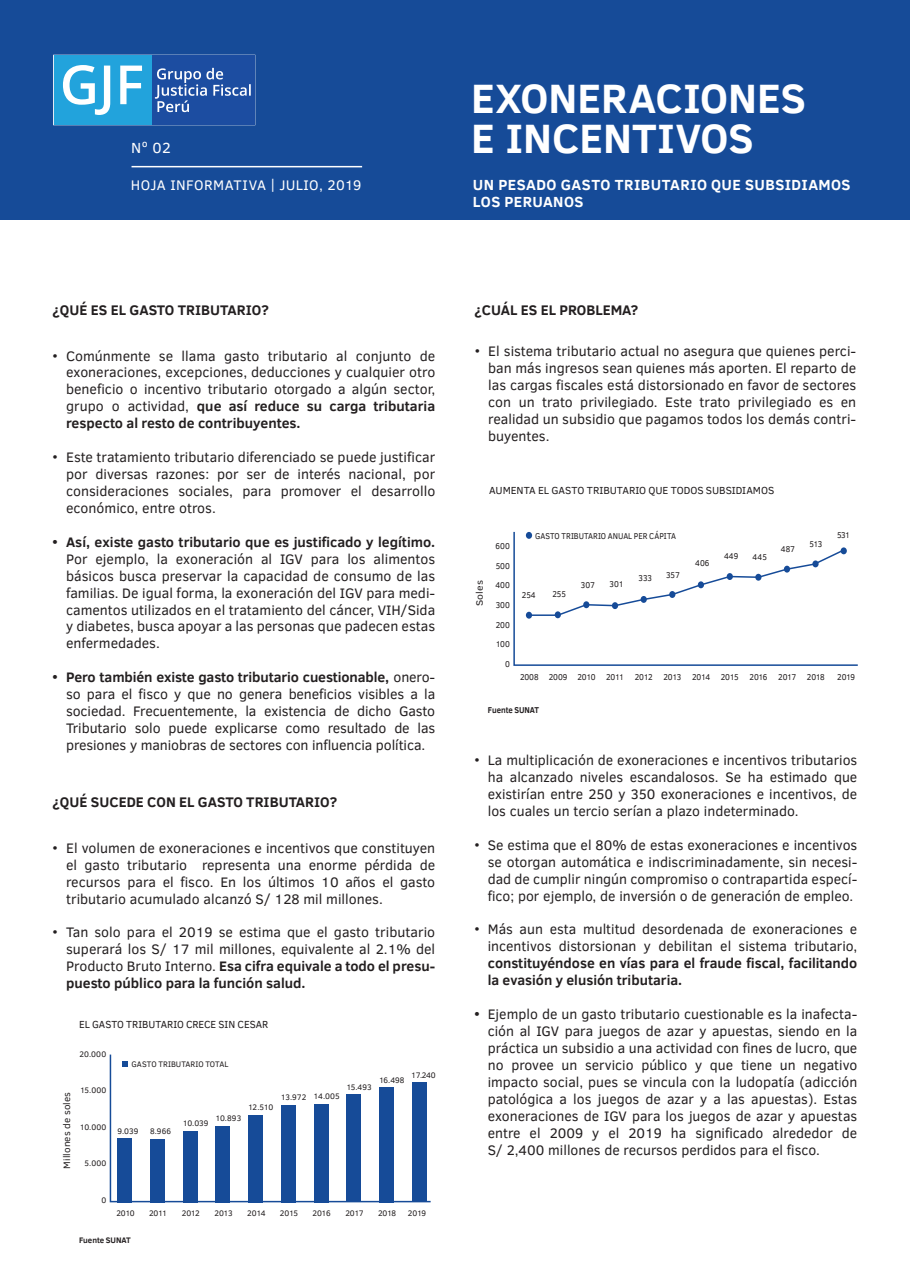
<style>
.page{position:relative;width:910px;height:1281px;background:#fff}
.page>*{position:absolute;margin:0;border:0;box-sizing:border-box;transform-origin:0 0}
.t1{font:700 42px/40.5px "Clear Sans";color:#fff}
.t2{font:700 15px/16.5px "Clear Sans";letter-spacing:.025em;color:#fff}
.t3{font:15px "Clear Sans";color:#fff}
.t4{font:700 14.25px "Clear Sans";color:#231f20}
.t5{font:14.25px "Clear Sans";letter-spacing:.025em;color:#fff}
.t6{font:14.1px/17px "Clear Sans";color:#231f20;text-align:justify}
.t7{font:700 14.1px/17px "Clear Sans";color:#231f20}
.t8{font:10.5px "Clear Sans";letter-spacing:-.005em;color:#231f20}
.t9{font:9.6px "Clear Sans";letter-spacing:.015em;color:#231f20}
.t10{font:9.45px "Clear Sans";letter-spacing:.015em;color:#231f20;scale:1.11 1}
.t11{font:8.7px "Clear Sans";letter-spacing:-.01em;color:#231f20;scale:.9 1}
.t12{font:8.7px "Clear Sans";letter-spacing:-.035em;color:#231f20;scale:.9 1}
.t13{font:700 8.7px "Clear Sans";color:#231f20;scale:.9 1}
.t14{font:8.25px "Clear Sans";letter-spacing:-.01em;color:#231f20}
.t15{font:700 8.25px "Clear Sans";color:#231f20}
.s1{font-family:"Atlas Grotesk"}
.s2{font-weight:700}
</style>
<div class="page">
<div style="left:0;top:0;width:910px;height:219px;background:#164b98"></div>
<hr style="left:132px;top:166px;width:230px;height:1px;background:#fff">
<div style="left:151px;top:55px;width:104px;height:69px;background:#1c4da1"></div>
<svg style="left:155px;top:68px;width:96px;height:44px"></svg>
<div style="left:54px;top:55px;width:97px;height:69px;background:#22a3dc"></div>
<svg style="left:63px;top:65px;width:79px;height:50px"></svg>
<svg style="left:109px;top:1054px;width:322px;height:148px"></svg>
<svg style="left:122px;top:1061px;width:5px;height:5px"></svg>
<div style="left:117px;top:1137px;width:15px;height:65px;background:#164b98"></div>
<div style="left:183px;top:1130px;width:15px;height:72px;background:#164b98"></div>
<div style="left:216px;top:1125px;width:14px;height:77px;background:#164b98"></div>
<div style="left:248px;top:1114px;width:15px;height:88px;background:#164b98"></div>
<div style="left:281px;top:1104px;width:15px;height:98px;background:#164b98"></div>
<div style="left:314px;top:1103px;width:14px;height:99px;background:#164b98"></div>
<div style="left:346px;top:1094px;width:15px;height:108px;background:#164b98"></div>
<div style="left:379px;top:1086px;width:15px;height:116px;background:#164b98"></div>
<div style="left:150px;top:1138px;width:15px;height:64px;background:#164b98"></div>
<div style="left:412px;top:1081px;width:15px;height:119px;background:#164b98"></div>
<svg style="left:513px;top:531px;width:345px;height:135px"></svg>
<div style="left:526px;top:611px;width:6px;height:7px;background:#164b98;border-radius:50%"></div>
<svg style="left:526px;top:532px;width:6px;height:6px"></svg>
<div style="left:555px;top:611px;width:6px;height:7px;background:#164b98;border-radius:50%"></div>
<svg style="left:527px;top:548px;width:318px;height:68px"></svg>
<div style="left:840px;top:547px;width:7px;height:7px;background:#164b98;border-radius:50%"></div>
<p class="t3" style="left:131px;top:138px;width:41px">Nº 02</p>
<p class="t5" style="left:131px;top:176px;width:232px">HOJA INFORMATIVA <span class="s1">|</span> JULIO, 2019</p>
<p class="t4" style="left:53px;top:299px;width:218px">¿QUÉ ES EL GASTO TRIBUTARIO?</p>
<p class="t6" style="left:66px;top:347px;width:371px;text-indent:-14px">• Comúnmente se llama gasto tributario al conjunto de exoneraciones, excepciones, deducciones y cualquier otro beneficio o incentivo tributario otorgado a algún sector, grupo o actividad, <span class="s2">que así reduce su carga tributaria respecto al resto de contribuyentes.</span></p>
<p class="t6" style="left:66px;top:448px;width:371px;text-indent:-14px">• Este tratamiento tributario diferenciado se puede justificar por diversas razones: por ser de interés nacional, por consideraciones sociales, para promover el desarrollo económico, entre otros.</p>
<p class="t7" style="left:53px;top:532px;width:384px">• Así, existe gasto tributario que es justificado y legítimo.</p>
<p class="t6" style="left:66px;top:550px;width:371px">Por ejemplo, la exoneración al IGV para los alimentos básicos busca preservar la capacidad de consumo de las familias. De igual forma, la exoneración del IGV para medi&shy;camentos utilizados en el tratamiento del cáncer, VIH/Sida y diabetes, busca apoyar a las personas que padecen estas enfermedades.</p>
<p class="t6" style="left:66px;top:668px;width:371px;text-indent:-14px"><span class="s2">• Pero también existe gasto tributario cuestionable,</span> onero&shy;so para el fisco y que no genera beneficios visibles a la sociedad. Frecuentemente, la existencia de dicho Gasto Tributario solo puede explicarse como resultado de las presiones y maniobras de sectores con influencia política.</p>
<p class="t4" style="left:53px;top:791px;width:286px">¿QUÉ SUCEDE CON EL GASTO TRIBUTARIO?</p>
<p class="t6" style="left:66px;top:839px;width:371px;text-indent:-14px">• El volumen de exoneraciones e incentivos que constituyen el gasto tributario representa una enorme pérdida de recursos para el fisco. En los últimos 10 años el gasto tributario acumulado alcanzó S/ 128 mil millones.</p>
<p class="t6" style="left:66px;top:923px;width:371px;text-indent:-14px">• Tan solo para el 2019 se estima que el gasto tributario superará los S/ 17 mil millones, equivalente al 2.1% del Producto Bruto Interno. <span class="s2">Esa cifra equivale a todo el presu&shy;puesto público para la función salud.</span></p>
<p class="t8" style="left:79px;top:1017px;width:191px">EL GASTO TRIBUTARIO CRECE SIN CESAR</p>
<p class="t9" style="left:60px;top:1168px;width:78px;rotate:-90deg">Millones de soles</p>
<p class="t14" style="left:80px;top:1048px;width:28px">20.000</p>
<p class="t14" style="left:80px;top:1084px;width:28px">15.000</p>
<p class="t14" style="left:80px;top:1121px;width:28px">10.000</p>
<p class="t14" style="left:85px;top:1157px;width:23px">5.000</p>
<p class="t14" style="left:101px;top:1194px;width:6px">0</p>
<p class="t14" style="left:132px;top:1058px;width:98px">GASTO TRIBUTARIO TOTAL</p>
<p class="t14" style="left:117px;top:1125px;width:22px">9.039</p>
<p class="t14" style="left:150px;top:1125px;width:22px">8.966</p>
<p class="t14" style="left:183px;top:1117px;width:27px">10.039</p>
<p class="t14" style="left:215px;top:1112px;width:27px">10.893</p>
<p class="t14" style="left:248px;top:1101px;width:27px">12.510</p>
<p class="t14" style="left:281px;top:1091px;width:60px">13.972 14.005</p>
<p class="t14" style="left:346px;top:1081px;width:27px">15.493</p>
<p class="t14" style="left:379px;top:1073px;width:27px">16.498</p>
<p class="t14" style="left:411px;top:1069px;width:26px">17.240</p>
<p class="t14" style="left:116px;top:1206px;width:20px">2010</p>
<p class="t14" style="left:149px;top:1206px;width:20px">2011</p>
<p class="t14" style="left:182px;top:1206px;width:20px">2012</p>
<p class="t14" style="left:214px;top:1206px;width:20px">2013</p>
<p class="t14" style="left:247px;top:1206px;width:20px">2014</p>
<p class="t14" style="left:280px;top:1206px;width:20px">2015</p>
<p class="t14" style="left:312px;top:1206px;width:20px">2016</p>
<p class="t14" style="left:345px;top:1206px;width:20px">2017</p>
<p class="t14" style="left:378px;top:1206px;width:20px">2018</p>
<p class="t14" style="left:408px;top:1206px;width:20px">2019</p>
<p class="t15" style="left:79px;top:1233px;width:53px">Fuente SUNAT</p>
<h1 class="t1" style="left:471px;top:76px;width:336px">EXONERACIONES<br>E INCENTIVOS</h1>
<p class="t2" style="left:473px;top:176px;width:379px">UN PESADO GASTO TRIBUTARIO QUE SUBSIDIAMOS<br>LOS PERUANOS</p>
<p class="t4" style="left:474px;top:300px;width:165px">¿CUÁL ES EL PROBLEMA?</p>
<p class="t6" style="left:488px;top:342px;width:369px;text-indent:-14px">• El sistema tributario actual no asegura que quienes perci&shy;ban más ingresos sean quienes más aporten. El reparto de las cargas fiscales está distorsionado en favor de sectores con un trato privilegiado. Este trato privilegiado es en realidad un subsidio que pagamos todos los demás contri&shy;buyentes.</p>
<p class="t8" style="left:489px;top:483px;width:286px">AUMENTA EL GASTO TRIBUTARIO QUE TODOS SUBSIDIAMOS</p>
<p class="t10" style="left:473px;top:606px;width:25px;rotate:-90deg">Soles</p>
<p class="t11" style="left:496px;top:540px;width:18px">600</p>
<p class="t11" style="left:496px;top:560px;width:18px">500</p>
<p class="t11" style="left:495px;top:579px;width:18px">400</p>
<p class="t11" style="left:496px;top:599px;width:17px">300</p>
<p class="t11" style="left:496px;top:618px;width:17px">200</p>
<p class="t11" style="left:496px;top:638px;width:17px">100</p>
<p class="t11" style="left:505px;top:657px;width:7px">0</p>
<p class="t11" style="left:535px;top:530px;width:158px">GASTO TRIBUTARIO ANUAL PER CÁPITA</p>
<p class="t11" style="left:522px;top:589px;width:17px">254</p>
<p class="t11" style="left:552px;top:588px;width:17px">255</p>
<p class="t11" style="left:581px;top:578px;width:17px">307</p>
<p class="t11" style="left:609px;top:578px;width:17px">301</p>
<p class="t11" style="left:638px;top:572px;width:16px">333</p>
<p class="t11" style="left:666px;top:568px;width:17px">357</p>
<p class="t11" style="left:695px;top:557px;width:17px">406</p>
<p class="t11" style="left:724px;top:550px;width:17px">449</p>
<p class="t11" style="left:752px;top:550px;width:18px">445</p>
<p class="t11" style="left:781px;top:542px;width:17px">487</p>
<p class="t11" style="left:809px;top:538px;width:16px">513</p>
<p class="t11" style="left:520px;top:671px;width:22px">2008</p>
<p class="t11" style="left:549px;top:671px;width:117px">2009 2010 2011 2012</p>
<p class="t12" style="left:663px;top:671px;width:181px">2013 2014 2015 2016 2017 2018</p>
<p class="t13" style="left:488px;top:703px;width:58px">Fuente SUNAT</p>
<p class="t11" style="left:837px;top:529px;width:16px">531</p>
<p class="t11" style="left:837px;top:670px;width:21px">2019</p>
<p class="t6" style="left:488px;top:751px;width:371px;text-indent:-13px">• La multiplicación de exoneraciones e incentivos tributarios ha alcanzado niveles escandalosos. Se ha estimado que existirían entre 250 y 350 exoneraciones e incentivos, de los cuales un tercio serían a plazo indeterminado.</p>
<p class="t6" style="left:488px;top:836px;width:371px;text-indent:-13px">• Se estima que el 80% de estas exoneraciones e incentivos se otorgan automática e indiscriminadamente, sin necesi&shy;dad de cumplir ningún compromiso o contrapartida especí&shy;fico; por ejemplo, de inversión o de generación de empleo.</p>
<p class="t6" style="left:474px;top:920px;width:384px;text-align:right">• Más aun esta multitud desordenada de exoneraciones e incentivos distorsionan y debilitan el sistema tributario,</p>
<p class="t7" style="left:488px;top:954px;width:371px">constituyéndose en vías para el fraude fiscal, facilitando la evasión y elusión tributaria.</p>
<p class="t6" style="left:488px;top:1005px;width:371px;text-indent:-13px"><span class="s2">•</span> Ejemplo de un gasto tributario cuestionable es la inafecta&shy;ción al IGV para juegos de azar y apuestas, siendo en la práctica un subsidio a una actividad con fines de lucro, que no provee un servicio público y que tiene un negativo impacto social, pues se vincula con la ludopatía (adicción patológica a los juegos de azar y a las apuestas). Estas exoneraciones de IGV para los juegos de azar y apuestas entre el 2009 y el 2019 ha significado alrededor de S/ 2,400 millones de recursos perdidos para el fisco.</p>
</div>
